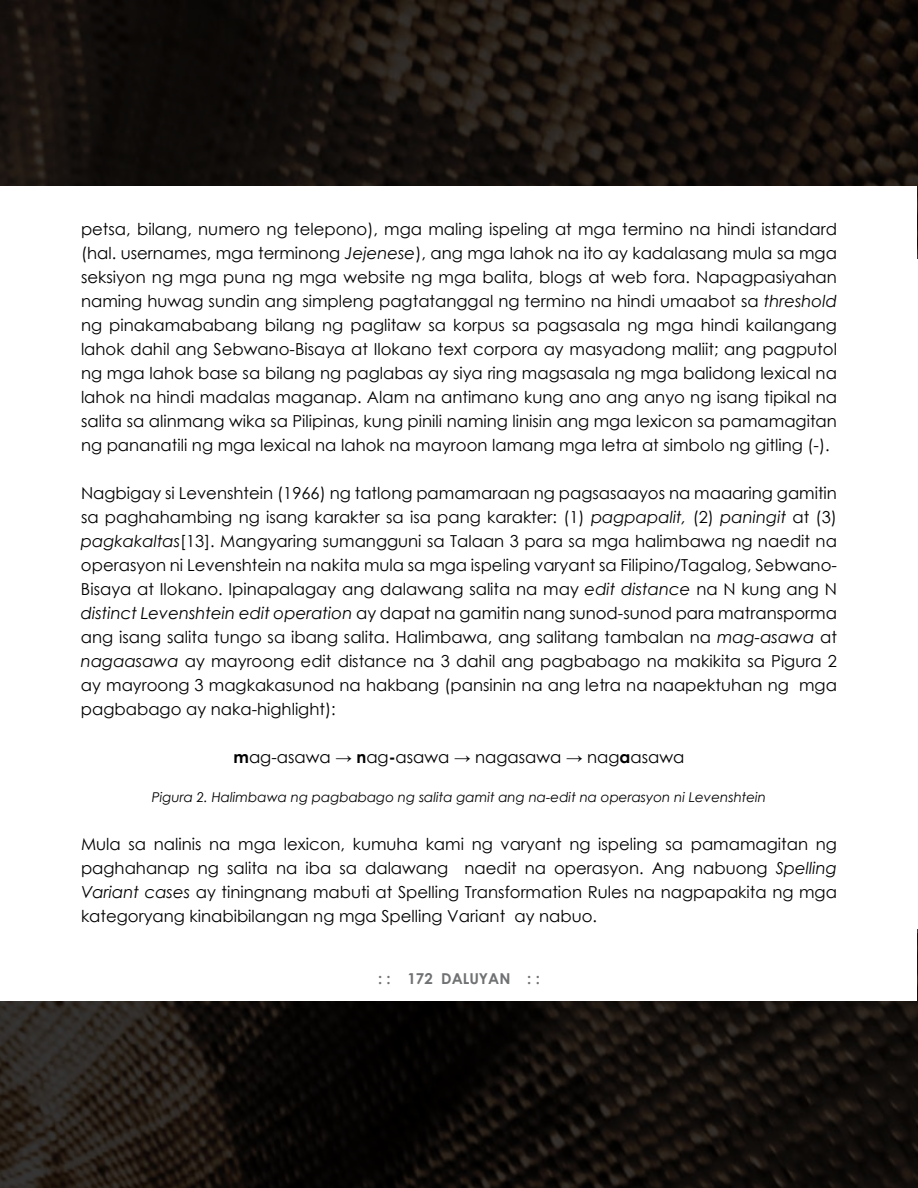
<style>
.page{position:relative;width:918px;height:1188px;background:#fff}
.page>*{position:absolute;margin:0;border:0;box-sizing:border-box;transform-origin:0 0}
.t1{font:16.5px/24px "Century Gothic";color:#000;text-align:justify}
.t2{font:700 15px "Century Gothic";color:#707173}
.t3{font:italic 13.5px "Century Gothic";color:#000}
.s1{font-style:italic}
.s2{font-weight:700}
</style>
<div class="page">
<svg style="left:0;top:929px;width:918px;height:259px"></svg>
<svg style="left:0;top:0;width:918px;height:259px;fill:#140e0b"></svg>
<div style="left:1px;top:187px;width:916px;height:814px;background:#fff"></div>
<p class="t1" style="left:81px;top:217px;width:758px">petsa, bilang, numero ng telepono), mga maling ispeling at mga termino na hindi istandard (hal. usernames, mga terminong <span class="s1">Jejenese</span>), ang mga lahok na ito ay kadalasang mula sa mga seksiyon ng mga puna ng mga website ng mga balita, blogs at web fora. Napagpasiyahan naming huwag sundin ang simpleng pagtatanggal ng termino na hindi umaabot sa <span class="s1">threshold </span>ng pinakamababang bilang ng paglitaw sa korpus sa pagsasala ng mga hindi kailangang lahok dahil ang Sebwano-Bisaya at Ilokano text corpora ay masyadong maliit; ang pagputol ng mga lahok base sa bilang ng paglabas ay siya ring magsasala ng mga balidong lexical na lahok na hindi madalas maganap. Alam na antimano kung ano ang anyo ng isang tipikal na salita sa alinmang wika sa Pilipinas, kung pinili naming linisin ang mga lexicon sa pamamagitan ng pananatili ng mga lexical na lahok na mayroon lamang mga letra at simbolo ng gitling (-).</p>
<p class="t1" style="left:81px;top:481px;width:758px">Nagbigay si Levenshtein (1966) ng tatlong pamamaraan ng pagsasaayos na maaaring gamitin sa paghahambing ng isang karakter sa isa pang karakter: (1) <span class="s1">pagpapalit,</span> (2) <span class="s1">paningit</span> at (3) <span class="s1">pagkakaltas</span>[13]. Mangyaring sumangguni sa Talaan 3 para sa mga halimbawa ng naedit na operasyon ni Levenshtein na nakita mula sa mga ispeling varyant sa Filipino/Tagalog, Sebwano-Bisaya at Ilokano. Ipinapalagay ang dalawang salita na may <span class="s1">edit distance</span> na N kung ang N <span class="s1">distinct Levenshtein edit operation</span> ay dapat na gamitin nang sunod-sunod para matransporma ang isang salita tungo sa ibang salita. Halimbawa, ang salitang tambalan na <span class="s1">mag-asawa</span> at <span class="s1">nagaasawa</span> ay mayroong edit distance na 3 dahil ang pagbabago na makikita sa Pigura 2 ay mayroong 3 magkakasunod na hakbang (pansinin na ang letra na naapektuhan ng mga pagbabago ay naka-highlight):</p>
<p class="t1" style="left:234px;top:745px;width:452px"><span class="s2">m</span>ag-asawa → <span class="s2">n</span>ag<span class="s2">-</span>asawa → nagasawa → nag<span class="s2">a</span>asawa</p>
<p class="t3" style="left:152px;top:788px;width:616px">Pigura 2. Halimbawa ng pagbabago ng salita gamit ang na-edit na operasyon ni Levenshtein</p>
<p class="t1" style="left:81px;top:832px;width:757px">Mula sa nalinis na mga lexicon, kumuha kami ng varyant ng ispeling sa pamamagitan ng paghahanap ng salita na iba sa dalawang naedit na operasyon. Ang nabuong <span class="s1">Spelling Variant cases</span> ay tiningnang mabuti at Spelling Transformation Rules na nagpapakita ng mga kategoryang kinabibilangan ng mga Spelling Variant ay nabuo.</p>
<p class="t2" style="left:378px;top:968px;width:163px">: : 172 DALUYAN : :</p>
</div>
